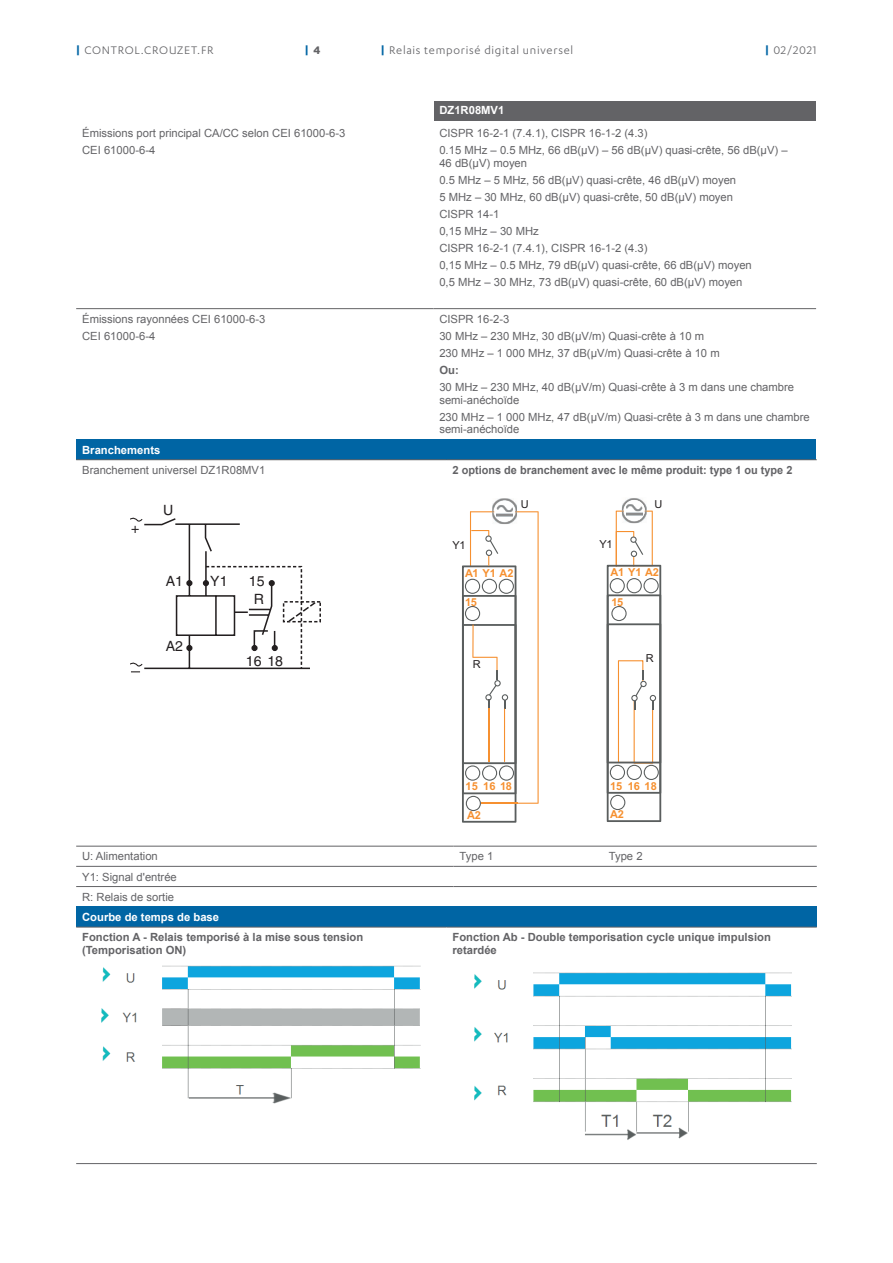
<style>
.page{position:relative;width:893px;height:1263px;background:#fff}
.page>*{position:absolute;margin:0;border:0;box-sizing:border-box;transform-origin:0 0}
.t1{font:14.1px "Helvetica";color:#231f20}
.t2{font:12.75px "Karbon";letter-spacing:.06em;color:#636366}
.t3{font:700 12.75px "Karbon";color:#0065a4}
.t4{font:11.25px/17px "Arial";color:#636366}
.t5{font:700 11.25px/12.8px "Arial";color:#636366}
.t6{font:700 11.25px "Arial";color:#fff}
.t7{font:700 10.95px "Arial";letter-spacing:-.03em;color:#f69030}
.t8{font:700 10.95px "Arial";letter-spacing:-.005em;color:#f6902f}
.t9{font:10.95px "Arial";color:#231f20}
.s1{font-weight:700;color:#0065a4}
.s2{color:#636366}
</style>
<div class="page">
<hr style="left:76px;top:1163px;width:741px;height:1px;background:#636366">
<div style="left:433px;top:99px;width:383px;height:24px;background:linear-gradient(to right,#fff,#fff)"></div>
<div style="left:76px;top:439px;width:740px;height:20px;background:#0065a4"></div>
<hr style="left:76px;top:308px;width:357px;height:1px;background:#636366">
<hr style="left:433px;top:308px;width:383px;height:1px;background:#636366">
<div style="left:434px;top:101px;width:381px;height:19px;background:#636366"></div>
<hr style="left:76px;top:459px;width:370px;height:1px;background:#636366">
<hr style="left:446px;top:459px;width:371px;height:1px;background:#636366">
<svg style="left:130px;top:517px;width:191px;height:155px"></svg>
<img style="left:492px;top:498px;width:25px;height:7px">
<div style="left:494px;top:501px;width:21px;height:21px;background:#fff;border-radius:50%"></div>
<img style="left:622px;top:498px;width:25px;height:13px">
<div style="left:624px;top:500px;width:21px;height:21px;background:#fff;border-radius:50%"></div>
<img style="left:626px;top:504px;width:17px;height:7px">
<svg style="left:607px;top:511px;width:54px;height:311px"></svg>
<svg style="left:462px;top:505px;width:77px;height:318px"></svg>
<div style="left:76px;top:907px;width:741px;height:20px;background:#0065a4"></div>
<hr style="left:76px;top:846px;width:378px;height:1px;background:#636366">
<hr style="left:454px;top:846px;width:363px;height:1px;background:#636366">
<hr style="left:76px;top:866px;width:378px;height:1px;background:#636366">
<hr style="left:454px;top:866px;width:363px;height:1px;background:#636366">
<hr style="left:76px;top:886px;width:378px;height:1px;background:#636366">
<hr style="left:454px;top:886px;width:363px;height:1px;background:#636366">
<hr style="left:76px;top:927px;width:370px;height:1px;background:#636366">
<hr style="left:446px;top:927px;width:371px;height:1px;background:#636366">
<img style="left:101px;top:965px;width:320px;height:139px">
<img style="left:474px;top:972px;width:318px;height:168px">
<p class="t2" style="left:76px;top:43px;width:139px"><span class="s1">|</span> CONTROL.CROUZET.FR</p>
<p class="t3" style="left:305px;top:43px;width:17px">| <span class="s2">4</span></p>
<p class="t2" style="left:381px;top:43px;width:194px"><span class="s1">|</span> Relais temporisé digital universel</p>
<p class="t2" style="left:765px;top:43px;width:53px"><span class="s1">|</span> 02/2021</p>
<p class="t6" style="left:439px;top:102px;width:67px">DZ1R08MV1</p>
<p class="t4" style="left:82px;top:125px;width:265px">Émissions port principal CA/CC selon CEI 61000-6-3<br>CEI 61000-6-4</p>
<p class="t4" style="left:439px;top:125px;width:350px">CISPR 16-2-1 (7.4.1), CISPR 16-1-2 (4.3)<br>0.15 MHz – 0.5 MHz, 66 dB(μV) – 56 dB(μV) quasi-crête, 56 dB(μV) –</p>
<p class="t4" style="left:439px;top:154px;width:314px">46 dB(μV) moyen<br>0.5 MHz – 5 MHz, 56 dB(μV) quasi-crête, 46 dB(μV) moyen<br>5 MHz – 30 MHz, 60 dB(μV) quasi-crête, 50 dB(μV) moyen CISPR 14-1<br>0,15 MHz – 30 MHz<br>CISPR 16-2-1 (7.4.1), CISPR 16-1-2 (4.3)<br>0,15 MHz – 0.5 MHz, 79 dB(μV) quasi-crête, 66 dB(μV) moyen 0,5 MHz – 30 MHz, 73 dB(μV) quasi-crête, 60 dB(μV) moyen</p>
<p class="t4" style="left:82px;top:310px;width:185px">Émissions rayonnées CEI 61000-6-3<br>CEI 61000-6-4</p>
<p class="t4" style="left:439px;top:310px;width:282px">CISPR 16-2-3<br>30 MHz – 230 MHz, 30 dB(μV/m) Quasi-crête à 10 m<br>230 MHz – 1 000 MHz, 37 dB(μV/m) Quasi-crête à 10 m</p>
<p class="t5" style="left:439px;top:364px;width:21px">Ou:</p>
<p class="t4" style="left:439px;top:381px;width:356px;line-height:12.8px">30 MHz – 230 MHz, 40 dB(μV/m) Quasi-crête à 3 m dans une chambre semi-anéchoïde</p>
<p class="t4" style="left:439px;top:410px;width:372px;line-height:12.8px">230 MHz – 1 000 MHz, 47 dB(μV/m) Quasi-crête à 3 m dans une chambre semi-anéchoïde</p>
<p class="t6" style="left:82px;top:442px;width:80px">Branchements</p>
<p class="t4" style="left:82px;top:462px;width:185px">Branchement universel DZ1R08MV1</p>
<p class="t1" style="left:163px;top:502px;width:12px">U</p>
<p class="t5" style="left:452px;top:464px;width:341px">2 options de branchement avec le même produit: type 1 ou type 2</p>
<p class="t9" style="left:521px;top:497px;width:9px">U</p>
<p class="t9" style="left:655px;top:497px;width:9px">U</p>
<p class="t1" style="left:131px;top:519px;width:10px">+</p>
<p class="t1" style="left:166px;top:572px;width:19px">A1</p>
<p class="t1" style="left:166px;top:638px;width:19px">A2</p>
<p class="t1" style="left:210px;top:572px;width:19px">Y1</p>
<p class="t1" style="left:249px;top:572px;width:17px">15</p>
<p class="t1" style="left:254px;top:590px;width:12px">R</p>
<p class="t1" style="left:246px;top:652px;width:39px">16 18</p>
<p class="t9" style="left:452px;top:538px;width:15px">Y1</p>
<p class="t9" style="left:599px;top:537px;width:15px">Y1</p>
<p class="t8" style="left:611px;top:565px;width:50px">A1 Y1 A2</p>
<p class="t7" style="left:465px;top:566px;width:50px">A1 Y1 A2</p>
<p class="t7" style="left:465px;top:594px;width:13px">15</p>
<p class="t7" style="left:611px;top:594px;width:13px">15</p>
<p class="t9" style="left:473px;top:657px;width:9px">R</p>
<p class="t9" style="left:646px;top:651px;width:9px">R</p>
<p class="t7" style="left:466px;top:779px;width:48px">15 16 18</p>
<p class="t7" style="left:467px;top:808px;width:15px">A2</p>
<p class="t8" style="left:610px;top:807px;width:15px">A2</p>
<p class="t8" style="left:610px;top:779px;width:48px">15 16 18</p>
<p class="t4" style="left:82px;top:848px;width:77px">U: Alimentation</p>
<p class="t4" style="left:460px;top:848px;width:35px">Type 1</p>
<p class="t4" style="left:609px;top:848px;width:35px">Type 2</p>
<p class="t4" style="left:82px;top:866px;width:96px;line-height:20.2px">Y1: Signal d'entrée<br>R: Relais de sortie</p>
<p class="t6" style="left:82px;top:909px;width:138px">Courbe de temps de base</p>
<p class="t5" style="left:82px;top:931px;width:283px">Fonction A - Relais temporisé à la mise sous tension (Temporisation ON)</p>
<p class="t5" style="left:452px;top:931px;width:320px">Fonction Ab - Double temporisation cycle unique impulsion retardée</p>
</div>
